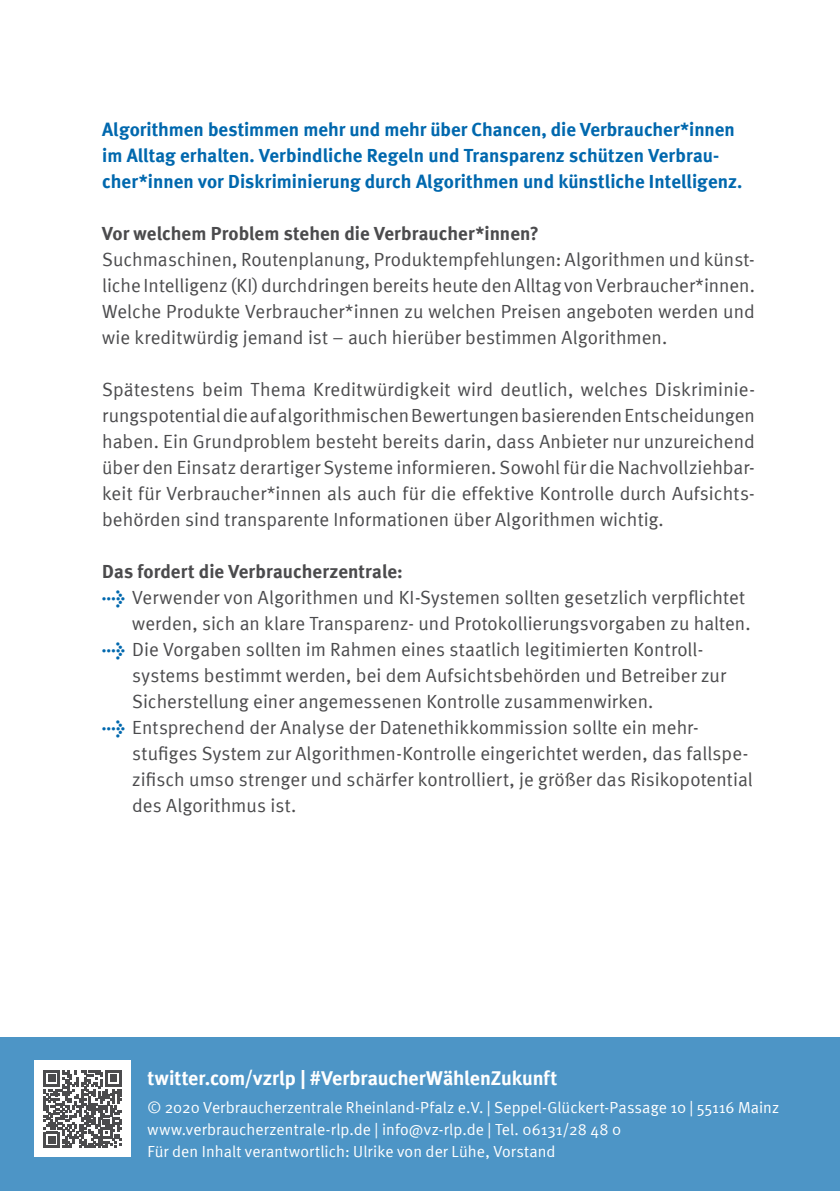
<style>
.page{position:relative;width:840px;height:1191px;background:#fff}
.page>*{position:absolute;margin:0;border:0;box-sizing:border-box;transform-origin:0 0}
.t1{font:700 20px "Meta";letter-spacing:-.005em;color:#fff}
.t2{font:19px/26px "Meta Normal";letter-spacing:.005em;color:#4b4b4d;text-align:justify}
.t3{font:700 19px/26px "Meta";color:#0068ae}
.t4{font:700 19px "Meta";color:#4b4b4d}
.t5{font:16px/22px "Meta Normal";letter-spacing:.005em;color:#fff}
.s1{font-family:"Meta Bold Expert";color:#0068ae}
</style>
<div class="page">
<div style="left:0;top:1037px;width:839px;height:154px;background:#4d95c6"></div>
<div style="left:34px;top:1060px;width:96px;height:97px;background:#fff"></div>
<svg style="left:43px;top:1070px;width:79px;height:78px"></svg>
<p class="t3" style="left:102px;top:116px;width:641px">Algorithmen bestimmen mehr und mehr über Chancen, die Verbraucher*innen im Alltag erhalten. Verbindliche Regeln und Transparenz schützen Verbrau&shy;cher*innen vor Diskriminierung durch Algorithmen und künstliche Intelligenz.</p>
<p class="t4" style="left:102px;top:222px;width:438px">Vor welchem Problem stehen die Verbraucher*innen?</p>
<p class="t2" style="left:102px;top:246px;width:653px">Suchmaschinen, Routenplanung, Produktempfehlungen: Algorithmen und künst&shy;liche Intelligenz (KI) durchdringen bereits heute den Alltag von Verbraucher*innen.<br>Welche Produkte Verbraucher*innen zu welchen Preisen angeboten werden und wie kreditwürdig jemand ist – auch hierüber bestimmen Algorithmen.</p>
<p class="t2" style="left:102px;top:376px;width:653px">Spätestens beim Thema Kreditwürdigkeit wird deutlich, welches Diskriminie&shy;rungspotential die auf algorithmischen Bewertungen basierenden Entscheidungen haben. Ein Grundproblem besteht bereits darin, dass Anbieter nur unzureichend über den Einsatz derartiger Systeme informieren. Sowohl für die Nachvollziehbar&shy;keit für Verbraucher*innen als auch für die effektive Kontrolle durch Aufsichts&shy;behörden sind transparente Informationen über Algorithmen wichtig.</p>
<p class="t4" style="left:102px;top:560px;width:302px">Das fordert die Verbraucherzentrale:</p>
<p class="t2" style="left:102px;top:584px;width:644px"><span class="s1">l</span> Verwender von Algorithmen und KI-Systemen sollten gesetzlich verpflichtet</p>
<p class="t2" style="left:132px;top:610px;width:619px">werden, sich an klare Transparenz- und Protokollierungsvorgaben zu halten.</p>
<p class="t2" style="left:102px;top:636px;width:602px"><span class="s1">l</span> Die Vorgaben sollten im Rahmen eines staatlich legitimierten Kontroll-</p>
<p class="t2" style="left:132px;top:662px;width:595px">systems bestimmt werden, bei dem Aufsichtsbehörden und Betreiber zur</p>
<p class="t2" style="left:132px;top:688px;width:522px">Sicherstellung einer angemessenen Kontrolle zusammenwirken.</p>
<p class="t2" style="left:102px;top:714px;width:597px"><span class="s1">l</span> Entsprechend der Analyse der Datenethikkommission sollte ein mehr-</p>
<p class="t2" style="left:132px;top:740px;width:617px">stufiges System zur Algorithmen-Kontrolle eingerichtet werden, das fallspe-</p>
<p class="t2" style="left:132px;top:766px;width:621px">zifisch umso strenger und schärfer kontrolliert, je größer das Risikopotential</p>
<p class="t2" style="left:132px;top:792px;width:165px">des Algorithmus ist.</p>
<p class="t1" style="left:147px;top:1066px;width:411px">twitter.com/vzrlp | #VerbraucherWählenZukunft</p>
<p class="t5" style="left:147px;top:1096px;width:632px">© 2020 Verbraucherzentrale Rheinland-Pfalz e.V. | Seppel-Glückert-Passage 10 | 55116 Mainz www.verbraucherzentrale-rlp.de | info@vz-rlp.de | Tel. 06131/28 48 0<br>Für den Inhalt verantwortlich: Ulrike von der Lühe, Vorstand</p>
</div>
